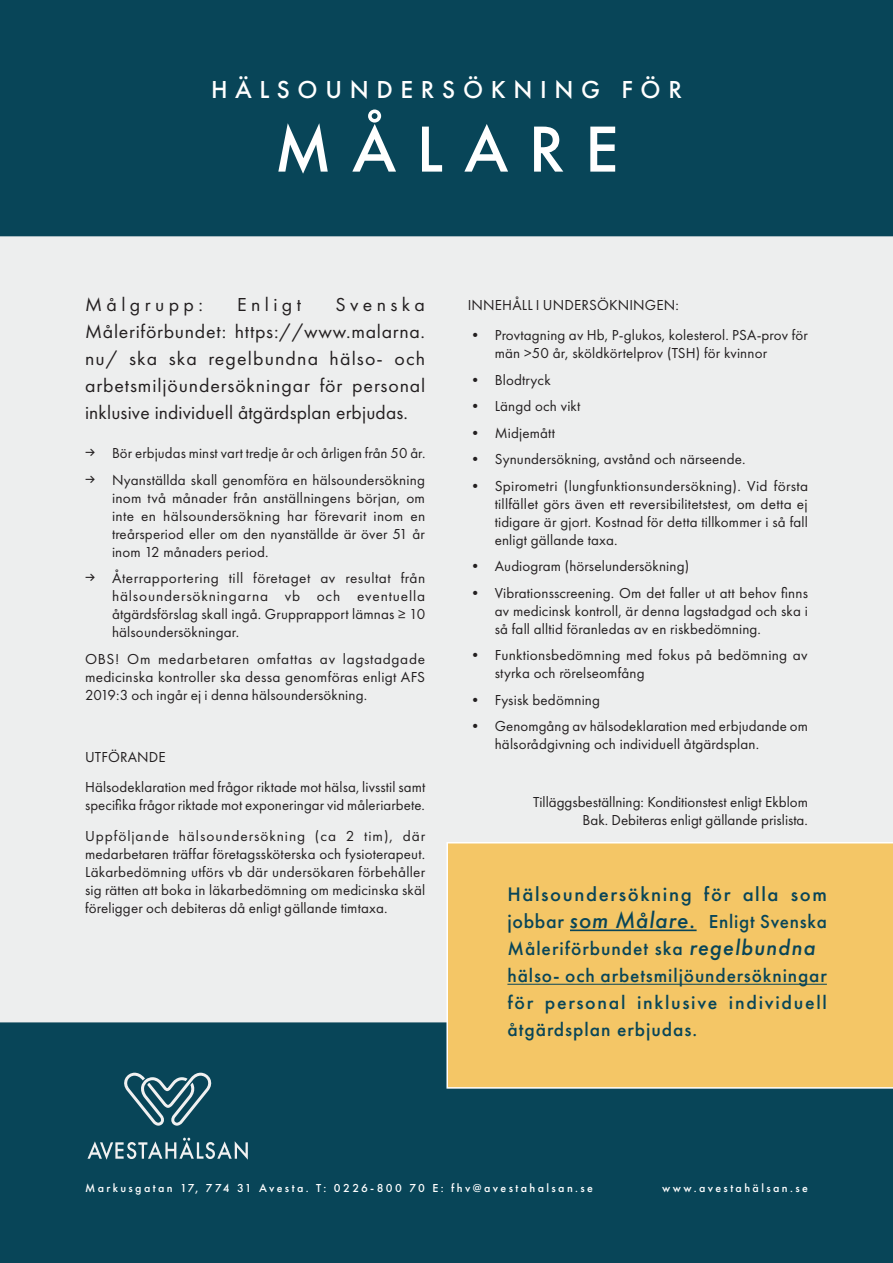
<style>
.page{position:relative;width:893px;height:1263px;background:#084558}
.page>*{position:absolute;margin:0;border:0;box-sizing:border-box;transform-origin:0 0}
.t1{font:500 67.5px "Futura PT";letter-spacing:.3em;color:#fff}
.t2{font:500 25.5px "Futura PT";letter-spacing:.3em;color:#fff}
.t3{font:19.5px/27px "Futura PT";letter-spacing:.01em;color:#231f20;text-align:justify}
.t4{font:500 19.5px/27px "Futura PT";letter-spacing:.05em;color:#084558}
.t5{font:19.5px "Futura PT";letter-spacing:.22em;color:#231f20}
.t6{font:500 18px "Futura";letter-spacing:.085em;color:#084558}
.t7{font:15px/18px "Futura PT";letter-spacing:.01em;color:#231f20;text-align:justify}
.t8{font:500 12px "Futura PT";letter-spacing:.2em;color:#fff}
.s1{font-family:"Urbanist"}
.s2{font-family:"Futura";font-size:18px}
.s3{font-family:"Futura";font-style:italic;font-size:21px}
.s4{font-style:italic;font-size:22.5px}
</style>
<div class="page">
<div style="left:0;top:236px;width:893px;height:786px;background:#edeeee"></div>
<svg style="left:87px;top:1138px;width:161px;height:22px"></svg>
<svg style="left:124px;top:1073px;width:88px;height:53px"></svg>
<div style="left:446px;top:842px;width:447px;height:247px;background:#f4c666"></div>
<hr style="left:570px;top:929px;width:127px;height:2px;background:#084558">
<hr style="left:507px;top:984px;width:320px;height:1px;background:#084558">
<h2 class="t2" style="left:211px;top:75px;width:472px">HÄLSOUNDERSÖKNING FÖR</h2>
<h1 class="t1" style="left:274px;top:109px;width:346px">MÅLARE</h1>
<h3 class="t3" style="left:85px;top:291px;width:342px;text-indent:250px">Svenska Måleriförbundet: https://www.malarna. nu/ ska ska regelbundna hälso- och arbetsmiljöundersökningar för personal inklusive individuell åtgärdsplan erbjudas.</h3>
<p class="t7" style="left:85px;top:444px;width:342px"><span class="s1">→</span> Bör erbjudas minst vart tredje år och årligen från 50 år.</p>
<p class="t7" style="left:112px;top:471px;width:315px;text-indent:-27px"><span class="s1">→</span> Nyanställda skall genomföra en hälsoundersökning inom två månader från anställningens början, om inte en hälsoundersökning har förevarit inom en treårsperiod eller om den nyanställde är över 51 år inom 12 månaders period.</p>
<p class="t7" style="left:112px;top:569px;width:315px;text-indent:-27px"><span class="s1">→</span> Återrapportering till företaget av resultat från hälsoundersökningarna vb och eventuella åtgärdsförslag skall ingå. Grupprapport lämnas ≥ 10 hälsoundersökningar.</p>
<p class="t7" style="left:85px;top:650px;width:342px">OBS! Om medarbetaren omfattas av lagstadgade medicinska kontroller ska dessa genomföras enligt AFS 2019:3 och ingår ej i denna hälsoundersökning.</p>
<h3 class="t5" style="left:85px;top:294px;width:119px">Målgrupp:</h3>
<h3 class="t3" style="left:237px;top:291px;width:65px">Enligt</h3>
<p class="t7" style="left:85px;top:741px;width:342px;line-height:30.8px">UTFÖRANDE<br>Hälsodeklaration med frågor riktade mot hälsa, livsstil samt</p>
<p class="t7" style="left:85px;top:790px;width:342px;line-height:30.8px">specifika frågor riktade mot exponeringar vid måleriarbete.<br>Uppföljande hälsoundersökning (ca 2 tim), där</p>
<p class="t7" style="left:85px;top:845px;width:342px">medarbetaren träffar företagssköterska och fysioterapeut.<br>Läkarbedömning utförs vb där undersökaren förbehåller sig rätten att boka in läkarbedömning om medicinska skäl föreligger och debiteras då enligt gällande timtaxa.</p>
<p class="t7" style="left:468px;top:295px;width:213px">INNEHÅLL I UNDERSÖKNINGEN:</p>
<p class="t7" style="left:495px;top:326px;width:315px;text-indent:-27px">• Provtagning av Hb, P-glukos, kolesterol. PSA-prov för män &gt;50 år, sköldkörtelprov (TSH) för kvinnor</p>
<p class="t7" style="left:468px;top:371px;width:84px">• Blodtryck</p>
<p class="t7" style="left:468px;top:397px;width:114px">• Längd och vikt</p>
<p class="t7" style="left:468px;top:424px;width:89px">• Midjemått</p>
<p class="t7" style="left:468px;top:450px;width:279px">• Synundersökning, avstånd och närseende.</p>
<p class="t7" style="left:495px;top:477px;width:315px;text-indent:-27px">• Spirometri (lungfunktionsundersökning). Vid första tillfället görs även ett reversibilitetstest, om detta ej tidigare är gjort. Kostnad för detta tillkommer i så fall enligt gällande taxa.</p>
<p class="t7" style="left:468px;top:557px;width:223px">• Audiogram (hörselundersökning)</p>
<p class="t7" style="left:495px;top:584px;width:315px;text-indent:-27px">• Vibrationsscreening. Om det faller ut att behov finns av medicinsk kontroll, är denna lagstadgad och ska i så fall alltid föranledas av en riskbedömning.</p>
<p class="t7" style="left:495px;top:646px;width:314px;text-indent:-27px">• Funktionsbedömning med fokus på bedömning av styrka och rörelseomfång</p>
<p class="t7" style="left:468px;top:691px;width:134px">• Fysisk bedömning</p>
<p class="t7" style="left:495px;top:717px;width:315px;text-indent:-27px">• Genomgång av hälsodeklaration med erbjudande om hälsorådgivning och individuell åtgärdsplan.</p>
<p class="t7" style="left:533px;top:792px;width:276px;text-align:right">Tilläggsbeställning: Konditionstest enligt Ekblom<br>Bak. Debiteras enligt gällande prislista.</p>
<p class="t6" style="left:507px;top:886px;width:321px">Hälsoundersökning för alla som</p>
<h3 class="t4" style="left:507px;top:908px;width:321px"><span class="s2">jobbar</span> <span class="s3">som Målare.</span> Enligt Svenska Måleriförbundet ska <span class="s4">regelbundna </span>hälso- och arbetsmiljöundersökningar för personal inklusive individuell åtgärdsplan erbjudas.</h3>
<p class="t8" style="left:85px;top:1181px;width:509px">Markusgatan 17, 774 31 Avesta. T: 0226-800 70 E: fhv@avestahalsan.se</p>
<p class="t8" style="left:662px;top:1181px;width:147px">www.avestahälsan.se</p>
</div>
